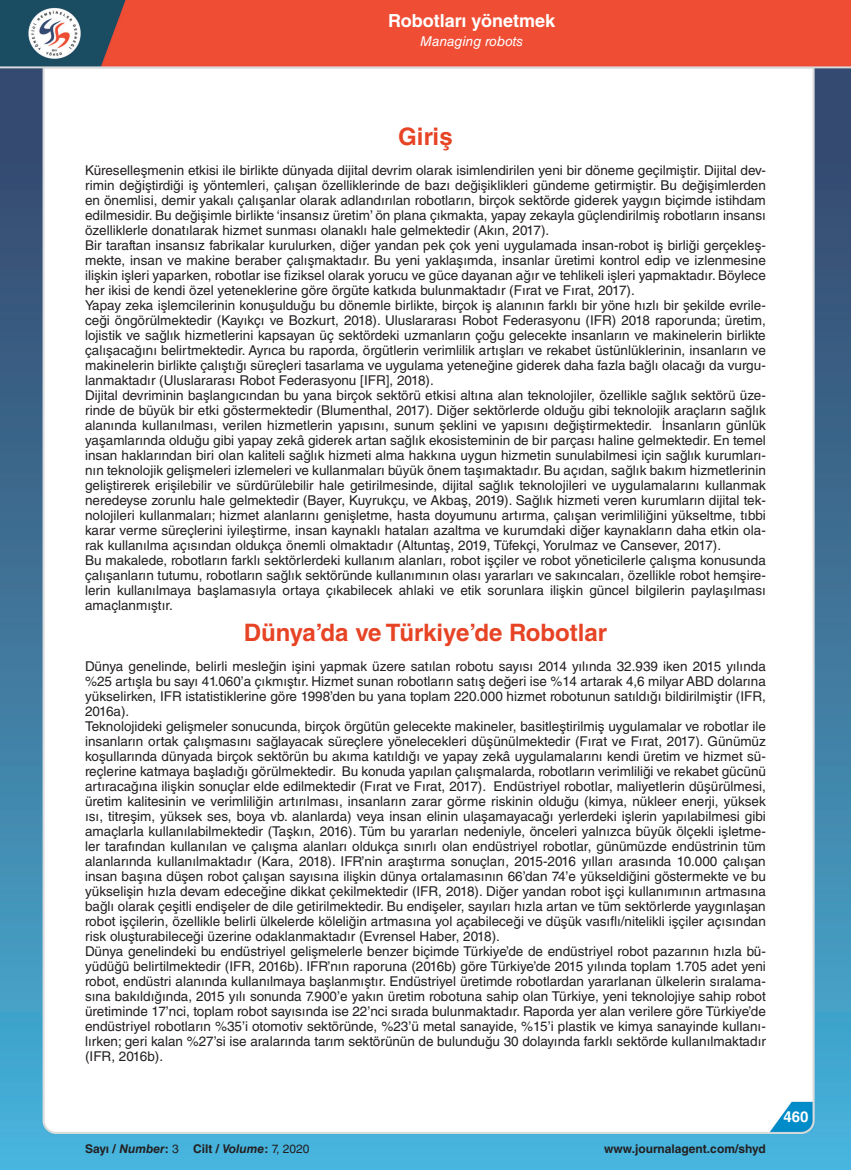
<style>
.page{position:relative;width:851px;height:1170px;background:#fff}
.page>*{position:absolute;margin:0;border:0;box-sizing:border-box;transform-origin:0 0}
.Gövde_A_A{font:700 24px "Helvetica LT Std";color:#e74325}
.Gövde_A{font:700 24px "Helvetica LT Std";color:#e74325}
.t1{font:700 18px "Helvetica LT Std";color:#fff}
.t2{font:700 15px "Helvetica LT Std";color:#fff}
.Gövde_B{font:13.5px/15px "Helvetica LT Std";color:#231f20;text-align:justify}
.Gövde_A_A-2{font:13.5px/15px "Helvetica LT Std";color:#231f20;text-align:justify}
.Normal__Web{font:13.5px/15px "Helvetica LT Std";color:#231f20;text-align:justify}
.t3{font:italic 13.5px "Helvetica LT Std";color:#fff}
.t4{font:700 12px "Helvetica LT Std";color:#231f20}
.s1{font-style:italic}
.s2{font-weight:400}
</style>
<div class="page">
<img style="left:0;top:0;width:850px;height:1169px">
<div style="left:85px;top:390px;width:680px;height:164px;background:#fff"></div>
<div style="left:85px;top:555px;width:680px;height:59px;background:#fff"></div>
<div style="left:85px;top:615px;width:680px;height:14px;background:#fff"></div>
<p class="t1" style="left:388px;top:9px;width:168px">Robotları yönetmek</p>
<p class="t3" style="left:420px;top:33px;width:105px">Managing robots</p>
<p class="Gövde_A" style="left:398px;top:122px;width:56px">Giriş</p>
<p class="Gövde_A_A-2" style="left:85px;top:163px;width:682px">Küreselleşmenin etkisi ile birlikte dünyada dijital devrim olarak isimlendirilen yeni bir döneme geçilmiştir. Dijital dev&shy;rimin değiştirdiği iş yöntemleri, çalışan özelliklerinde de bazı değişiklikleri gündeme getirmiştir. Bu değişimlerden en önemlisi, demir yakalı çalışanlar olarak adlandırılan robotların, birçok sektörde giderek yaygın biçimde istihdam edilmesidir. Bu değişimle birlikte ‘insansız üretim’ ön plana çıkmakta, yapay zekayla güçlendirilmiş robotların insansı özelliklerle donatılarak hizmet sunması olanaklı hale gelmektedir (Akın, 2017).</p>
<p class="Gövde_A_A-2" style="left:85px;top:238px;width:682px">Bir taraftan insansız fabrikalar kurulurken, diğer yandan pek çok yeni uygulamada insan-robot iş birliği gerçekleş&shy;mekte, insan ve makine beraber çalışmaktadır. Bu yeni yaklaşımda, insanlar üretimi kontrol edip ve izlenmesine ilişkin işleri yaparken, robotlar ise fiziksel olarak yorucu ve güce dayanan ağır ve tehlikeli işleri yapmaktadır. Böylece her ikisi de kendi özel yeteneklerine göre örgüte katkıda bulunmaktadır (Fırat ve Fırat, 2017).</p>
<p class="Gövde_A_A-2" style="left:85px;top:298px;width:682px">Yapay zeka işlemcilerinin konuşulduğu bu dönemle birlikte, birçok iş alanının farklı bir yöne hızlı bir şekilde evrile&shy;ceği öngörülmektedir (Kayıkçı ve Bozkurt, 2018). Uluslararası Robot Federasyonu (IFR) 2018 raporunda; üretim, lojistik ve sağlık hizmetlerini kapsayan üç sektördeki uzmanların çoğu gelecekte insanların ve makinelerin birlikte çalışacağını belirtmektedir. Ayrıca bu raporda, örgütlerin verimlilik artışları ve rekabet üstünlüklerinin, insanların ve makinelerin birlikte çalıştığı süreçleri tasarlama ve uygulama yeteneğine giderek daha fazla bağlı olacağı da vurgu&shy;lanmaktadır (Uluslararası Robot Federasyonu [IFR], 2018).</p>
<p class="Normal__Web" style="left:85px;top:388px;width:682px">Dijital devriminin başlangıcından bu yana birçok sektörü etkisi altına alan teknolojiler, özellikle sağlık sektörü üze&shy;rinde de büyük bir etki göstermektedir (Blumenthal, 2017). Diğer sektörlerde olduğu gibi teknolojik araçların sağlık alanında kullanılması, verilen hizmetlerin yapısını, sunum şeklini ve yapısını değiştirmektedir. İnsanların günlük yaşamlarında olduğu gibi yapay zekâ giderek artan sağlık ekosisteminin de bir parçası haline gelmektedir. En temel insan haklarından biri olan kaliteli sağlık hizmeti alma hakkına uygun hizmetin sunulabilmesi için sağlık kurumları&shy;nın teknolojik gelişmeleri izlemeleri ve kullanmaları büyük önem taşımaktadır. Bu açıdan, sağlık bakım hizmetlerinin geliştirerek erişilebilir ve sürdürülebilir hale getirilmesinde, dijital sağlık teknolojileri ve uygulamalarını kullanmak neredeyse zorunlu hale gelmektedir (Bayer, Kuyrukçu, ve Akbaş, 2019). Sağlık hizmeti veren kurumların dijital tek&shy;nolojileri kullanmaları; hizmet alanlarını genişletme, hasta doyumunu artırma, çalışan verimliliğini yükseltme, tıbbi karar verme süreçlerini iyileştirme, insan kaynaklı hataları azaltma ve kurumdaki diğer kaynakların daha etkin ola&shy;rak kullanılma açısından oldukça önemli olmaktadır (Altuntaş, 2019, Tüfekçi, Yorulmaz ve Cansever, 2017).</p>
<p class="Normal__Web" style="left:85px;top:553px;width:682px">Bu makalede, robotların farklı sektörlerdeki kullanım alanları, robot işçiler ve robot yöneticilerle çalışma konusunda çalışanların tutumu, robotların sağlık sektöründe kullanımının olası yararları ve sakıncaları, özellikle robot hemşire&shy;lerin kullanılmaya başlamasıyla ortaya çıkabilecek ahlaki ve etik sorunlara ilişkin güncel bilgilerin paylaşılması amaçlanmıştır.</p>
<p class="Gövde_A_A" style="left:244px;top:617px;width:365px">Dünya’da ve Türkiye’de Robotlar</p>
<p class="Gövde_A_A-2" style="left:85px;top:658px;width:682px">Dünya genelinde, belirli mesleğin işini yapmak üzere satılan robotu sayısı 2014 yılında 32.939 iken 2015 yılında %25 artışla bu sayı 41.060’a çıkmıştır. Hizmet sunan robotların satış değeri ise %14 artarak 4,6 milyar ABD dolarına yükselirken, IFR istatistiklerine göre 1998’den bu yana toplam 220.000 hizmet robotunun satıldığı bildirilmiştir (IFR, 2016a).</p>
<p class="Gövde_B" style="left:85px;top:718px;width:682px">Teknolojideki gelişmeler sonucunda, birçok örgütün gelecekte makineler, basitleştirilmiş uygulamalar ve robotlar ile insanların ortak çalışmasını sağlayacak süreçlere yönelecekleri düşünülmektedir (Fırat ve Fırat, 2017). Günümüz koşullarında dünyada birçok sektörün bu akıma katıldığı ve yapay zekâ uygulamalarını kendi üretim ve hizmet sü&shy;reçlerine katmaya başladığı görülmektedir. Bu konuda yapılan çalışmalarda, robotların verimliliği ve rekabet gücünü artıracağına ilişkin sonuçlar elde edilmektedir (Fırat ve Fırat, 2017). Endüstriyel robotlar, maliyetlerin düşürülmesi, üretim kalitesinin ve verimliliğin artırılması, insanların zarar görme riskinin olduğu (kimya, nükleer enerji, yüksek ısı, titreşim, yüksek ses, boya vb. alanlarda) veya insan elinin ulaşamayacağı yerlerdeki işlerin yapılabilmesi gibi amaçlarla kullanılabilmektedir (Taşkın, 2016). Tüm bu yararları nedeniyle, önceleri yalnızca büyük ölçekli işletme&shy;ler tarafından kullanılan ve çalışma alanları oldukça sınırlı olan endüstriyel robotlar, günümüzde endüstrinin tüm alanlarında kullanılmaktadır (Kara, 2018). IFR’nin araştırma sonuçları, 2015-2016 yılları arasında 10.000 çalışan insan başına düşen robot çalışan sayısına ilişkin dünya ortalamasının 66’dan 74’e yükseldiğini göstermekte ve bu yükselişin hızla devam edeceğine dikkat çekilmektedir (IFR, 2018). Diğer yandan robot işçi kullanımının artmasına bağlı olarak çeşitli endişeler de dile getirilmektedir. Bu endişeler, sayıları hızla artan ve tüm sektörlerde yaygınlaşan robot işçilerin, özellikle belirli ülkelerde köleliğin artmasına yol açabileceği ve düşük vasıflı/nitelikli işçiler açısından risk oluşturabileceği üzerine odaklanmaktadır (Evrensel Haber, 2018).</p>
<p class="Gövde_B" style="left:85px;top:943px;width:682px">Dünya genelindeki bu endüstriyel gelişmelerle benzer biçimde Türkiye’de de endüstriyel robot pazarının hızla bü&shy;yüdüğü belirtilmektedir (IFR, 2016b). IFR’nın raporuna (2016b) göre Türkiye’de 2015 yılında toplam 1.705 adet yeni robot, endüstri alanında kullanılmaya başlanmıştır. Endüstriyel üretimde robotlardan yararlanan ülkelerin sıralama&shy;sına bakıldığında, 2015 yılı sonunda 7.900’e yakın üretim robotuna sahip olan Türkiye, yeni teknolojiye sahip robot üretiminde 17’nci, toplam robot sayısında ise 22’nci sırada bulunmaktadır. Raporda yer alan verilere göre Türkiye’de endüstriyel robotların %35’i otomotiv sektöründe, %23’ü metal sanayide, %15’i plastik ve kimya sanayinde kullanı&shy;lırken; geri kalan %27’si ise aralarında tarım sektörünün de bulunduğu 30 dolayında farklı sektörde kullanılmaktadır (IFR, 2016b).</p>
<p class="t4" style="left:85px;top:1141px;width:226px">Sayı / <span class="s1">Number</span>: <span class="s2">3</span> Cilt / <span class="s1">Volume</span>: <span class="s2">7, 2020</span></p>
<p class="t4" style="left:604px;top:1141px;width:163px">www.journalagent.com/shyd</p>
<p class="t2" style="left:783px;top:1107px;width:27px">460</p>
</div>
